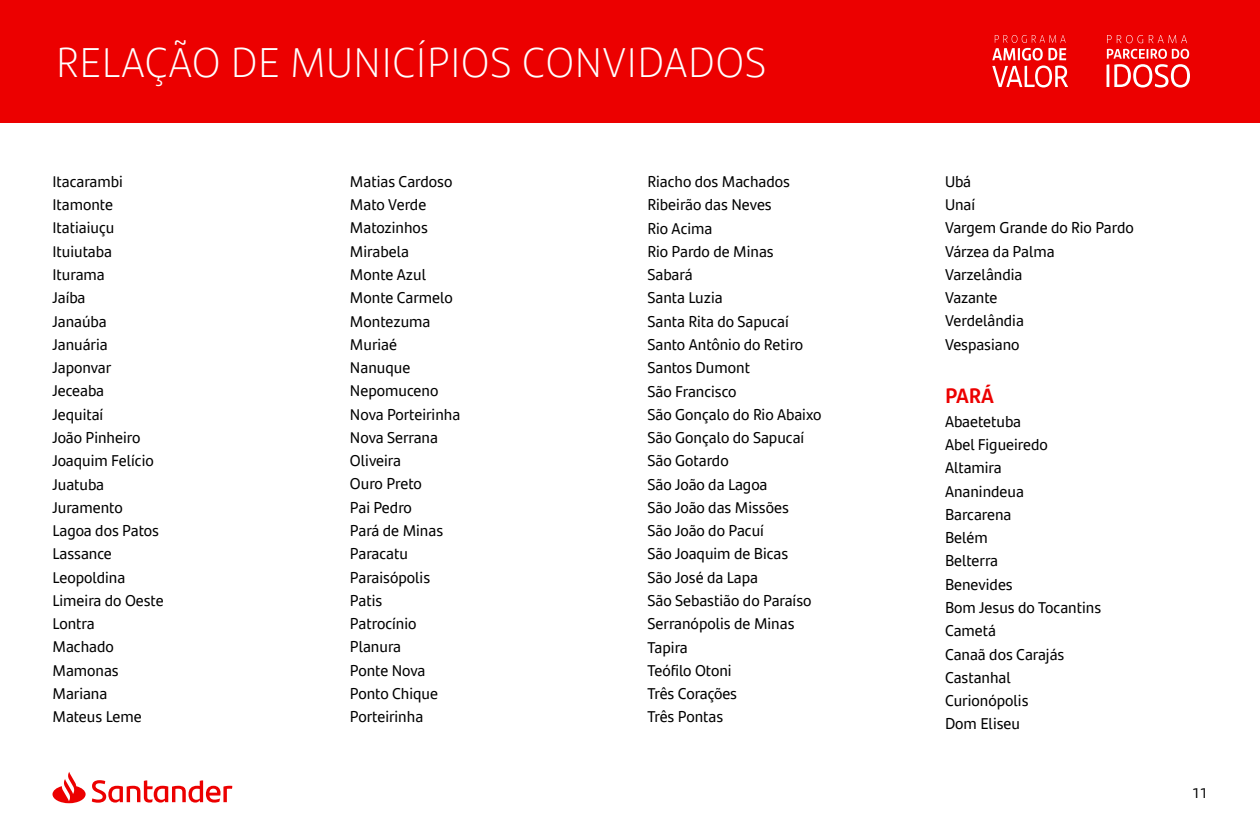
<style>
.page{position:relative;width:1260px;height:840px;background:#fff}
.page>*{position:absolute;margin:0;border:0;box-sizing:border-box;transform-origin:0 0}
.t1{font:300 42px "Santander Text";letter-spacing:.02em;color:#fff}
.t2{font:700 21px "Santander Text";color:#ec0000}
.t3{font:15.75px/23.3px "Santander Text";color:#000}
.t4{font:14px "Santander Text";color:#000}
</style>
<div class="page">
<div style="left:0;top:0;width:1260px;height:122px;background:#ec0000"></div>
<svg style="left:52px;top:772px;width:180px;height:31px"></svg>
<svg style="left:1107px;top:35px;width:36px;height:8px"></svg>
<svg style="left:1149px;top:35px;width:38px;height:8px"></svg>
<svg style="left:1107px;top:49px;width:83px;height:39px"></svg>
<svg style="left:992px;top:35px;width:76px;height:52px"></svg>
<h1 class="t1" style="left:56px;top:31px;width:712px">RELAÇÃO DE MUNICÍPIOS CONVIDADOS</h1>
<p class="t3" style="left:350px;top:169px;width:112px">Matias Cardoso<br>Mato Verde<br>Matozinhos<br>Mirabela<br>Monte Azul<br>Monte Carmelo<br>Montezuma<br>Muriaé<br>Nanuque<br>Nepomuceno<br>Nova Porteirinha<br>Nova Serrana<br>Oliveira<br>Ouro Preto<br>Pai Pedro<br>Pará de Minas<br>Paracatu<br>Paraisópolis<br>Patis<br>Patrocínio<br>Planura<br>Ponte Nova<br>Ponto Chique<br>Porteirinha</p>
<p class="t3" style="left:52px;top:169px;width:113px">Itacarambi<br>Itamonte<br>Itatiaiuçu<br>Ituiutaba<br>Iturama<br>Jaíba<br>Janaúba<br>Januária<br>Japonvar<br>Jeceaba<br>Jequitaí<br>João Pinheiro<br>Joaquim Felício<br>Juatuba<br>Juramento<br>Lagoa dos Patos<br>Lassance<br>Leopoldina<br>Limeira do Oeste<br>Lontra<br>Machado<br>Mamonas<br>Mariana<br>Mateus Leme</p>
<p class="t3" style="left:647px;top:169px;width:176px">Riacho dos Machados<br>Ribeirão das Neves<br>Rio Acima<br>Rio Pardo de Minas<br>Sabará<br>Santa Luzia<br>Santa Rita do Sapucaí<br>Santo Antônio do Retiro<br>Santos Dumont<br>São Francisco<br>São Gonçalo do Rio Abaixo<br>São Gonçalo do Sapucaí<br>São Gotardo<br>São João da Lagoa<br>São João das Missões<br>São João do Pacuí<br>São Joaquim de Bicas<br>São José da Lapa<br>São Sebastião do Paraíso<br>Serranópolis de Minas<br>Tapira<br>Teófilo Otoni<br>Três Corações<br>Três Pontas</p>
<p class="t3" style="left:945px;top:169px;width:190px">Ubá<br>Unaí<br>Vargem Grande do Rio Pardo<br>Várzea da Palma<br>Varzelândia<br>Vazante<br>Verdelândia<br>Vespasiano</p>
<h2 class="t2" style="left:945px;top:379px;width:50px">PARÁ</h2>
<p class="t3" style="left:945px;top:409px;width:158px">Abaetetuba<br>Abel Figueiredo<br>Altamira<br>Ananindeua<br>Barcarena<br>Belém<br>Belterra<br>Benevides<br>Bom Jesus do Tocantins<br>Cametá<br>Canaã dos Carajás<br>Castanhal<br>Curionópolis<br>Dom Eliseu</p>
<p class="t4" style="left:1192px;top:783px;width:17px">11</p>
</div>
